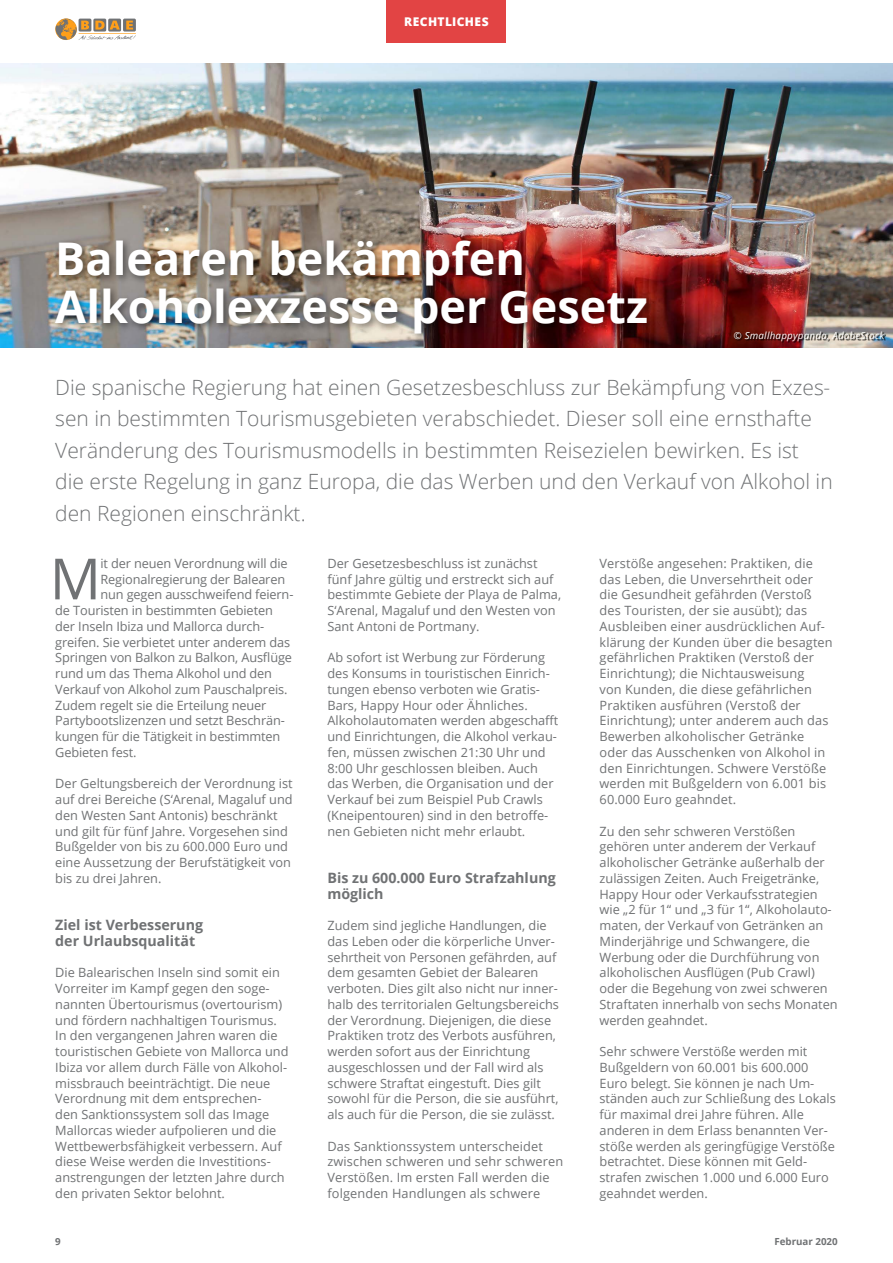
<style>
.page{position:relative;width:893px;height:1263px;background:#fff}
.page>*{position:absolute;margin:0;border:0;box-sizing:border-box;transform-origin:0 0}
.t1{font:56.85px "Open Sans";color:#707274}
.t2{font:700 45px/48px "Open Sans";color:#fff}
.t3{font:300 21px/31.5px "Open Sans";color:#707274}
.t4{font:700 14.25px/15.8px "Open Sans";color:#707274}
.t5{font:12.75px/15.8px "Open Sans";color:#707274}
.t6{font:800 12px "Open Sans";letter-spacing:.03em;color:#fff}
.t7{font:italic 9.75px "Open Sans";letter-spacing:.025em;color:#fff}
.t8{font:700 9.75px "Open Sans";color:#707274}
</style>
<div class="page">
<svg style="left:55px;top:19px;width:81px;height:21px"></svg>
<img style="left:0;top:64px;width:893px;height:283px">
<div style="left:387px;top:0;width:119px;height:43px;background:#e24444"></div>
<div style="left:52px;top:237px;width:604px;height:106px;background:#000;opacity:.5"></div>
<svg style="left:735px;top:332px;width:151px;height:10px;background:#7a5753"></svg>
<p class="t6" style="left:404px;top:12px;width:86px">RECHTLICHES</p>
<h2 class="t2" style="left:55px;top:233px;width:594px">Balearen bekämpfen<br>Alkoholexzesse per Gesetz</h2>
<p class="t7" style="left:733px;top:329px;width:152px">© Smallhappypanda, AdobeStock</p>
<p class="t3" style="left:55px;top:371px;width:779px">Die spanische Regierung hat einen Gesetzesbeschluss zur Bekämpfung von Exzes&shy;sen in bestimmten Tourismusgebieten verabschiedet. Dieser soll eine ernsthafte Veränderung des Tourismusmodells in bestimmten Reisezielen bewirken. Es ist die erste Regelung in ganz Europa, die das Werben und den Verkauf von Alkohol in den Regionen einschränkt.</p>
<h1 class="t1" style="left:50px;top:540px;width:53px">M</h1>
<p class="t5" style="left:100px;top:555px;width:189px">it der neuen Verordnung will die</p>
<p class="t5" style="left:100px;top:571px;width:186px">Regionalregierung der Balearen</p>
<p class="t5" style="left:100px;top:586px;width:194px">nun gegen ausschweifend feiern-</p>
<p class="t5" style="left:55px;top:602px;width:219px">de Touristen in bestimmten Gebieten</p>
<p class="t5" style="left:55px;top:618px;width:211px">der Inseln Ibiza und Mallorca durch-</p>
<p class="t5" style="left:55px;top:634px;width:236px">greifen. Sie verbietet unter anderem das</p>
<p class="t5" style="left:55px;top:649px;width:238px">Springen von Balkon zu Balkon, Ausflüge</p>
<p class="t5" style="left:55px;top:665px;width:218px">rund um das Thema Alkohol und den</p>
<p class="t5" style="left:55px;top:681px;width:234px">Verkauf von Alkohol zum Pauschalpreis.</p>
<p class="t5" style="left:55px;top:697px;width:213px">Zudem regelt sie die Erteilung neuer</p>
<p class="t5" style="left:55px;top:712px;width:231px">Partybootslizenzen und setzt Beschrän-</p>
<p class="t5" style="left:55px;top:728px;width:227px">kungen für die Tätigkeit in bestimmten</p>
<p class="t5" style="left:55px;top:744px;width:83px">Gebieten fest.</p>
<p class="t5" style="left:55px;top:775px;width:239px">Der Geltungsbereich der Verordnung ist auf drei Bereiche (S‘Arenal, Magaluf und den Westen Sant Antonis) beschränkt und gilt für fünf Jahre. Vorgesehen sind Bußgelder von bis zu 600.000 Euro und eine Aussetzung der Berufstätigkeit von bis zu drei Jahren.</p>
<p class="t4" style="left:55px;top:917px;width:149px">Ziel ist Verbesserung der Urlaubsqualität</p>
<p class="t5" style="left:55px;top:964px;width:235px">Die Balearischen Inseln sind somit ein Vorreiter im Kampf gegen den soge&shy;nannten Übertourismus (overtourism) und fördern nachhaltigen Tourismus.<br>In den vergangenen Jahren waren die touristischen Gebiete von Mallorca und Ibiza vor allem durch Fälle von Alkohol&shy;missbrauch beeinträchtigt. Die neue Verordnung mit dem entsprechen-<br>den Sanktionssystem soll das Image Mallorcas wieder aufpolieren und die Wettbewerbsfähigkeit verbessern. Auf diese Weise werden die Investitions&shy;anstrengungen der letzten Jahre durch den privaten Sektor belohnt.</p>
<p class="t5" style="left:327px;top:555px;width:235px">Der Gesetzesbeschluss ist zunächst fünf Jahre gültig und erstreckt sich auf bestimmte Gebiete der Playa de Palma, S‘Arenal, Magaluf und den Westen von Sant Antoni de Portmany.</p>
<p class="t5" style="left:327px;top:649px;width:232px">Ab sofort ist Werbung zur Förderung des Konsums in touristischen Einrich&shy;tungen ebenso verboten wie Gratis-Bars, Happy Hour oder Ähnliches.<br>Alkoholautomaten werden abgeschafft und Einrichtungen, die Alkohol verkau&shy;fen, müssen zwischen 21:30 Uhr und 8:00 Uhr geschlossen bleiben. Auch das Werben, die Organisation und der Verkauf bei zum Beispiel Pub Crawls (Kneipentouren) sind in den betroffe&shy;nen Gebieten nicht mehr erlaubt.</p>
<p class="t4" style="left:327px;top:869px;width:230px">Bis zu 600.000 Euro Strafzahlung möglich</p>
<p class="t5" style="left:327px;top:917px;width:233px">Zudem sind jegliche Handlungen, die das Leben oder die körperliche Unver&shy;sehrtheit von Personen gefährden, auf dem gesamten Gebiet der Balearen verboten. Dies gilt also nicht nur inner&shy;halb des territorialen Geltungsbereichs der Verordnung. Diejenigen, die diese Praktiken trotz des Verbots ausführen, werden sofort aus der Einrichtung ausgeschlossen und der Fall wird als schwere Straftat eingestuft. Dies gilt sowohl für die Person, die sie ausführt, als auch für die Person, die sie zulässt.</p>
<p class="t5" style="left:327px;top:1138px;width:237px">Das Sanktionssystem unterscheidet zwischen schweren und sehr schweren Verstößen. Im ersten Fall werden die folgenden Handlungen als schwere</p>
<p class="t5" style="left:600px;top:555px;width:235px">Verstöße angesehen: Praktiken, die das Leben, die Unversehrtheit oder die Gesundheit gefährden (Verstoß des Touristen, der sie ausübt); das Ausbleiben einer ausdrücklichen Auf&shy;klärung der Kunden über die besagten gefährlichen Praktiken (Verstoß der Einrichtung); die Nichtausweisung<br>von Kunden, die diese gefährlichen Praktiken ausführen (Verstoß der Einrichtung); unter anderem auch das Bewerben alkoholischer Getränke oder das Ausschenken von Alkohol in den Einrichtungen. Schwere Verstöße werden mit Bußgeldern von 6.001 bis 60.000 Euro geahndet.</p>
<p class="t5" style="left:600px;top:823px;width:240px">Zu den sehr schweren Verstößen gehören unter anderem der Verkauf alkoholischer Getränke außerhalb der zulässigen Zeiten. Auch Freigetränke, Happy Hour oder Verkaufsstrategien wie „2 für 1“ und „3 für 1“, Alkoholauto&shy;maten, der Verkauf von Getränken an Minderjährige und Schwangere, die Werbung oder die Durchführung von alkoholischen Ausflügen (Pub Crawl) oder die Begehung von zwei schweren Straftaten innerhalb von sechs Monaten werden geahndet.</p>
<p class="t5" style="left:600px;top:1043px;width:238px">Sehr schwere Verstöße werden mit Bußgeldern von 60.001 bis 600.000<br>Euro belegt. Sie können je nach Um&shy;ständen auch zur Schließung des Lokals für maximal drei Jahre führen. Alle anderen in dem Erlass benannten Ver&shy;stöße werden als geringfügige Verstöße betrachtet. Diese können mit Geld&shy;strafen zwischen 1.000 und 6.000 Euro geahndet werden.</p>
<p class="t8" style="left:55px;top:1235px;width:7px">9</p>
<p class="t8" style="left:774px;top:1235px;width:65px">Februar 2020</p>
</div>
